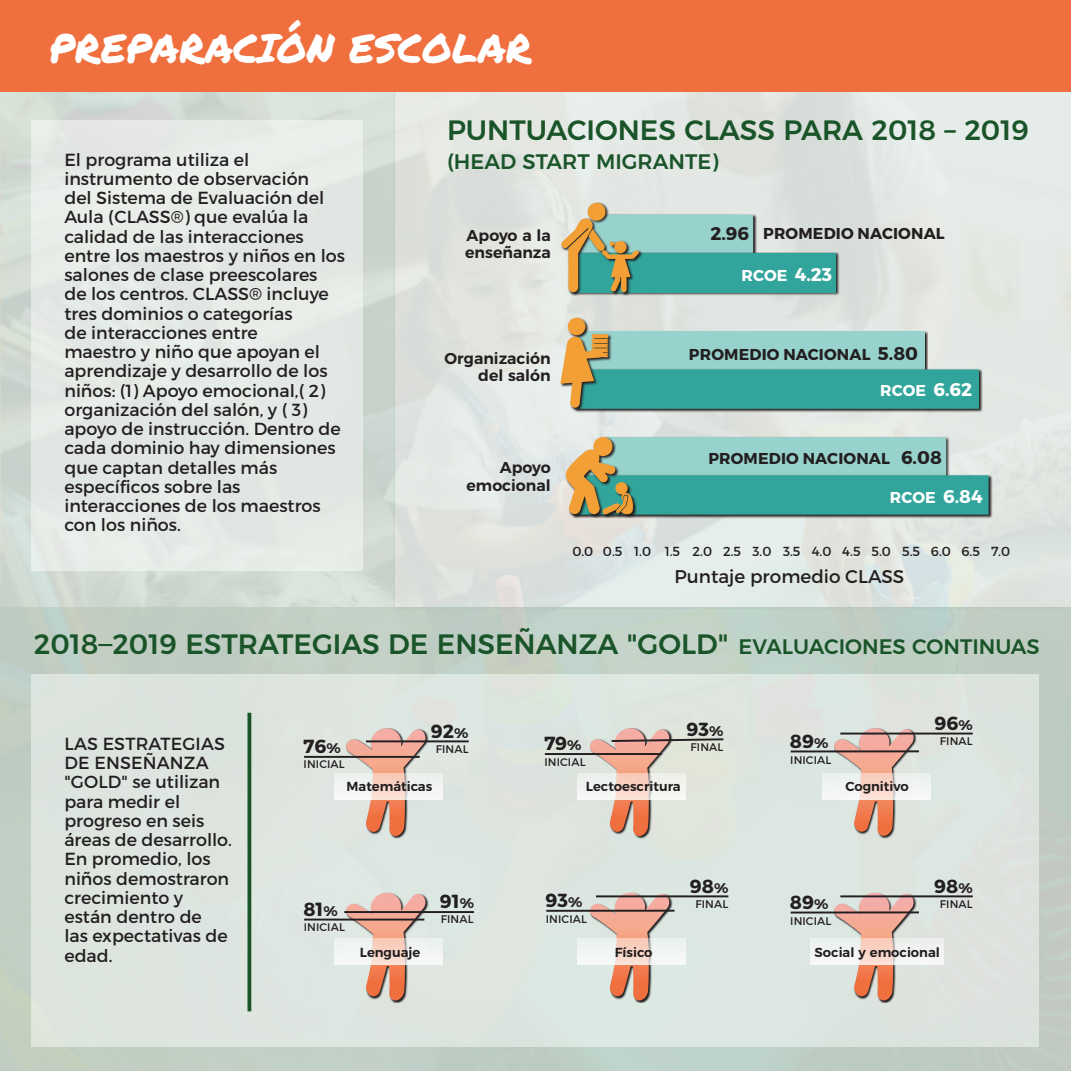
<style>
.page{position:relative;width:1071px;height:1071px;background:#fff}
.page>*{position:absolute;margin:0;border:0;box-sizing:border-box;transform-origin:0 0}
.t1{font:40.25px "Permanent Marker";color:#fff}
.t2{font:500 28px "Montserrat";color:#1a5429}
.t3{font:500 21px "Montserrat";color:#1a5429}
.t4{font:700 18.9px "Montserrat";color:#231f20}
.t5{font:18.38px "Montserrat";color:#231f20}
.t6{font:700 18.38px "Montserrat";color:#231f20}
.t7{font:17.5px/19.2px "Montserrat";color:#231f20}
.t8{font:700 15.75px "Montserrat";letter-spacing:.01em;color:#231f20}
.t9{font:600 15.75px/17.3px "Montserrat";color:#231f20;text-align:right}
.t10{font:700 15.75px "Montserrat";letter-spacing:.01em;color:#fff}
.t11{font:600 13.12px "Montserrat";color:#231f20}
.t12{font:13.12px "Montserrat";color:#231f20}
.t13{font:11.03px "Montserrat";letter-spacing:.01em;color:#231f20}
.s1{font-size:18.38px}
.s2{font-family:"Futura Std"}
.s3{font-size:21px}
.s4{font-size:14px}
</style>
<div class="page">
<img style="left:0;top:91px;width:1071px;height:516px">
<div style="left:394px;top:92px;width:677px;height:517px;background:#e3e7e3"></div>
<div style="left:0;top:607px;width:1071px;height:464px;background:#c0cfc3"></div>
<svg style="left:612px;top:330px;width:316px;height:4px"></svg>
<div style="left:576px;top:331px;width:349px;height:40px;background:#98d2cd"></div>
<svg style="left:642px;top:252px;width:198px;height:44px"></svg>
<div style="left:573px;top:253px;width:263px;height:39px;background:#31a49b"></div>
<svg style="left:597px;top:369px;width:386px;height:44px"></svg>
<svg style="left:573px;top:475px;width:419px;height:44px"></svg>
<svg style="left:569px;top:292px;width:73px;height:4px"></svg>
<svg style="left:561px;top:202px;width:192px;height:90px"></svg>
<svg style="left:567px;top:317px;width:45px;height:95px"></svg>
<div style="left:568px;top:318px;width:17px;height:17px;background:#f29f35;border-radius:50%"></div>
<svg style="left:560px;top:334px;width:419px;height:75px"></svg>
<svg style="left:569px;top:436px;width:68px;height:82px"></svg>
<svg style="left:565px;top:437px;width:424px;height:78px;background:#74b8aa"></svg>
<div style="left:32px;top:674px;width:1008px;height:373px;background:#dde5e0"></div>
<div style="left:0;top:0;width:1071px;height:91px;background:#f06f3e"></div>
<div style="left:32px;top:120px;width:331px;height:451px;background:#e4e9e6"></div>
<svg style="left:873px;top:892px;width:44px;height:111px"></svg>
<svg style="left:834px;top:893px;width:81px;height:107px"></svg>
<svg style="left:629px;top:892px;width:43px;height:111px"></svg>
<svg style="left:590px;top:893px;width:80px;height:107px"></svg>
<svg style="left:385px;top:892px;width:43px;height:111px"></svg>
<svg style="left:346px;top:893px;width:80px;height:107px"></svg>
<svg style="left:392px;top:732px;width:36px;height:107px"></svg>
<svg style="left:346px;top:728px;width:80px;height:108px"></svg>
<svg style="left:879px;top:732px;width:38px;height:107px"></svg>
<svg style="left:834px;top:728px;width:81px;height:108px"></svg>
<hr style="left:344px;top:911px;width:130px;height:2px;background:#231f20">
<hr style="left:304px;top:919px;width:120px;height:2px;background:#231f20">
<svg style="left:247px;top:713px;width:4px;height:298px"></svg>
<hr style="left:840px;top:895px;width:133px;height:2px;background:#231f20">
<hr style="left:596px;top:895px;width:132px;height:2px;background:#231f20">
<hr style="left:840px;top:733px;width:133px;height:2px;background:#231f20">
<hr style="left:791px;top:911px;width:128px;height:3px;background:#231f20">
<hr style="left:791px;top:750px;width:128px;height:2px;background:#231f20">
<hr style="left:546px;top:910px;width:128px;height:2px;background:#231f20">
<hr style="left:366px;top:740px;width:103px;height:2px;background:#231f20">
<svg style="left:590px;top:728px;width:134px;height:108px"></svg>
<hr style="left:545px;top:753px;width:117px;height:2px;background:#231f20">
<hr style="left:304px;top:756px;width:116px;height:2px;background:#231f20">
<svg style="left:334px;top:774px;width:108px;height:26px;background:#f3e9e3"></svg>
<svg style="left:334px;top:939px;width:108px;height:26px;background:#f3eae4"></svg>
<svg style="left:577px;top:774px;width:108px;height:26px;background:#f3e9e2"></svg>
<svg style="left:577px;top:939px;width:108px;height:26px;fill:#f4f3f1"></svg>
<svg style="left:823px;top:774px;width:108px;height:26px;fill:#f4f2f0"></svg>
<svg style="left:810px;top:939px;width:134px;height:26px;background:#f2ebe6"></svg>
<p class="t1" style="left:49px;top:18px;width:484px">PREPARACIÓN ESCOLAR</p>
<p class="t7" style="left:64px;top:150px;width:282px">El programa utiliza el instrumento de observación<br>del Sistema de Evaluación del<br>Aula (CLASS®) que evalúa la calidad de las interacciones entre los maestros y niños en los salones de clase preescolares<br>de los centros. CLASS® incluye tres dominios o categorías<br>de interacciones entre<br>maestro y niño que apoyan el aprendizaje y desarrollo de los niños: (1) Apoyo emocional,( 2) organización del salón, y ( 3) apoyo de instrucción. Dentro de cada dominio hay dimensiones que captan detalles más específicos sobre las interacciones de los maestros con los niños.</p>
<p class="t2" style="left:447px;top:107px;width:583px">PUNTUACIONES CLASS PARA 2018 – 2019</p>
<p class="t3" style="left:447px;top:145px;width:273px">(HEAD START MIGRANTE)</p>
<p class="t9" style="left:465px;top:225px;width:87px;text-align:left">Apoyo a la enseñanza</p>
<p class="t6" style="left:710px;top:222px;width:40px">2.96</p>
<p class="t8" style="left:763px;top:224px;width:183px">PROMEDIO NACIONAL</p>
<p class="t10" style="left:742px;top:266px;width:92px">RCOE <span class="s1">4.23</span></p>
<p class="t9" style="left:445px;top:348px;width:108px">Organización del salón</p>
<p class="t9" style="left:467px;top:458px;width:86px">Apoyo emocional</p>
<p class="t8" style="left:689px;top:344px;width:231px">PROMEDIO NACIONAL <span class="s1">5.80</span></p>
<p class="t10" style="left:880px;top:381px;width:93px">RCOE <span class="s1">6.62</span></p>
<p class="t8" style="left:708px;top:449px;width:235px">PROMEDIO NACIONAL <span class="s1">6.08</span></p>
<p class="t10" style="left:890px;top:488px;width:94px">RCOE <span class="s1">6.84</span></p>
<p class="t12" style="left:572px;top:543px;width:22px">0.0</p>
<p class="t12" style="left:603px;top:543px;width:21px">0.5</p>
<p class="t12" style="left:634px;top:543px;width:19px">1.0</p>
<p class="t12" style="left:665px;top:543px;width:17px">1.5</p>
<p class="t12" style="left:692px;top:543px;width:21px">2.0</p>
<p class="t12" style="left:723px;top:543px;width:20px">2.5</p>
<p class="t12" style="left:752px;top:543px;width:21px">3.0</p>
<p class="t12" style="left:783px;top:543px;width:19px">3.5</p>
<p class="t12" style="left:812px;top:543px;width:21px">4.0</p>
<p class="t12" style="left:842px;top:543px;width:20px">4.5</p>
<p class="t12" style="left:872px;top:543px;width:21px">5.0</p>
<p class="t12" style="left:902px;top:543px;width:20px">5.5</p>
<p class="t12" style="left:931px;top:543px;width:22px">6.0</p>
<p class="t12" style="left:962px;top:543px;width:20px">6.5</p>
<p class="t12" style="left:991px;top:543px;width:21px">7.0</p>
<p class="t5" style="left:675px;top:565px;width:231px">Puntaje promedio CLASS</p>
<p class="t2" style="left:34px;top:621px;width:1007px">2018<span class="s2">–</span>2019 ESTRATEGIAS DE ENSEÑANZA "GOLD" <span class="s3">EVALUACIONES CONTINUAS</span></p>
<p class="t7" style="left:64px;top:734px;width:169px">LAS ESTRATEGIAS<br>DE ENSEÑANZA "GOLD" se utilizan para medir el progreso en seis áreas de desarrollo.<br>En promedio, los niños demostraron crecimiento y están dentro de<br>las expectativas de edad.</p>
<p class="t4" style="left:303px;top:734px;width:39px">76<span class="s4">%</span></p>
<p class="t13" style="left:304px;top:758px;width:43px">INICIAL</p>
<p class="t4" style="left:431px;top:719px;width:39px">92<span class="s4">%</span></p>
<p class="t4" style="left:687px;top:717px;width:38px">93<span class="s4">%</span></p>
<p class="t4" style="left:544px;top:732px;width:39px">79<span class="s4">%</span></p>
<p class="t13" style="left:544px;top:755px;width:43px">INICIAL</p>
<p class="t13" style="left:436px;top:742px;width:34px">FINAL</p>
<p class="t13" style="left:690px;top:740px;width:34px">FINAL</p>
<p class="t4" style="left:790px;top:729px;width:40px">89<span class="s4">%</span></p>
<p class="t13" style="left:790px;top:753px;width:43px">INICIAL</p>
<p class="t4" style="left:934px;top:711px;width:40px">96<span class="s4">%</span></p>
<p class="t13" style="left:940px;top:734px;width:34px">FINAL</p>
<p class="t11" style="left:347px;top:776px;width:87px">Matemáticas</p>
<p class="t11" style="left:586px;top:776px;width:96px">Lectoescritura</p>
<p class="t11" style="left:845px;top:776px;width:65px">Cognitivo</p>
<p class="t4" style="left:303px;top:897px;width:36px">81<span class="s4">%</span></p>
<p class="t13" style="left:304px;top:920px;width:43px">INICIAL</p>
<p class="t4" style="left:440px;top:890px;width:36px">91<span class="s4">%</span></p>
<p class="t13" style="left:441px;top:912px;width:34px">FINAL</p>
<p class="t4" style="left:690px;top:874px;width:40px">98<span class="s4">%</span></p>
<p class="t4" style="left:934px;top:874px;width:40px">98<span class="s4">%</span></p>
<p class="t4" style="left:546px;top:888px;width:38px">93<span class="s4">%</span></p>
<p class="t4" style="left:790px;top:890px;width:40px">89<span class="s4">%</span></p>
<p class="t13" style="left:695px;top:897px;width:34px">FINAL</p>
<p class="t13" style="left:940px;top:897px;width:34px">FINAL</p>
<p class="t13" style="left:546px;top:912px;width:43px">INICIAL</p>
<p class="t13" style="left:790px;top:914px;width:43px">INICIAL</p>
<p class="t11" style="left:360px;top:942px;width:62px">Lenguaje</p>
<p class="t11" style="left:615px;top:942px;width:39px">Físico</p>
<p class="t11" style="left:815px;top:942px;width:127px">Social y emocional</p>
</div>
